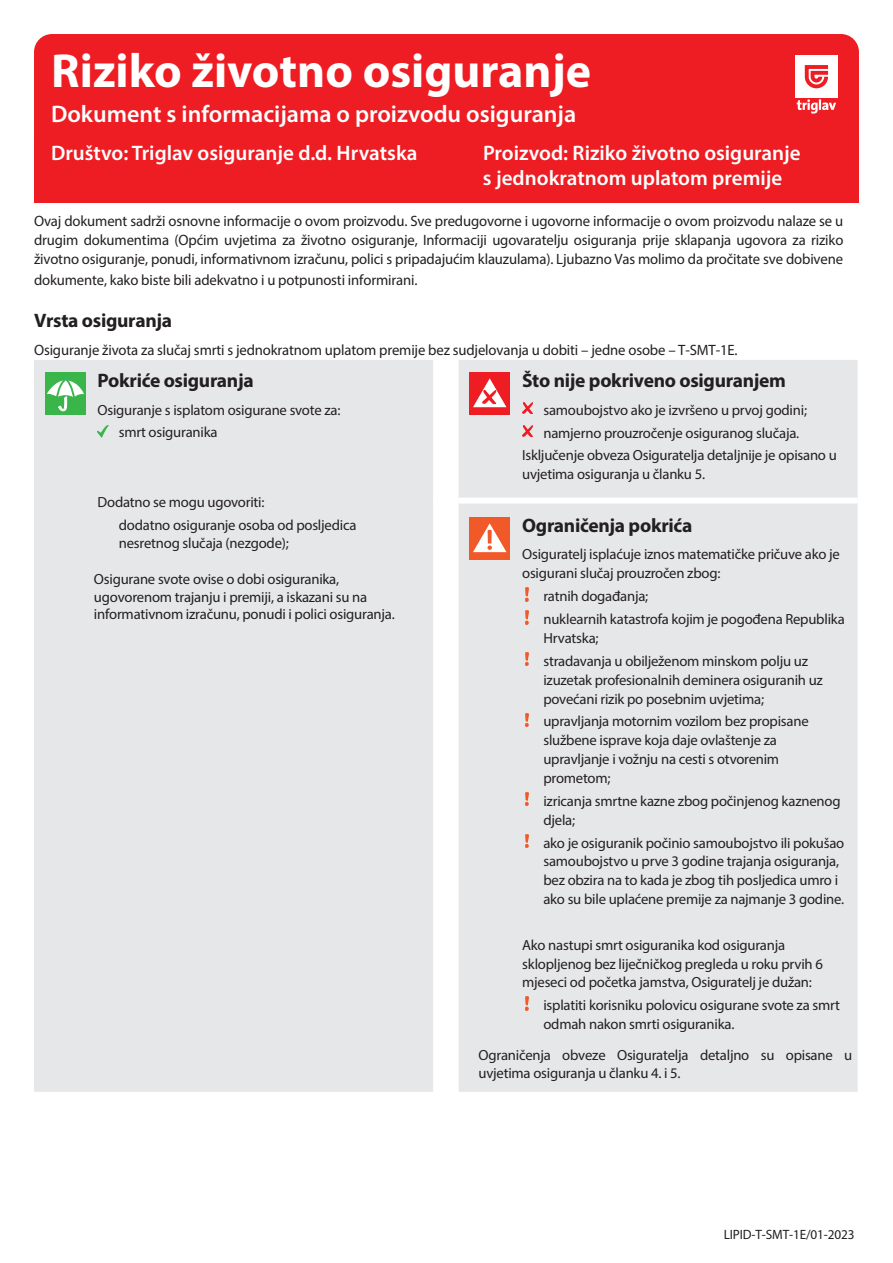
<style>
.page{position:relative;width:893px;height:1263px;background:#fff}
.page>*{position:absolute;margin:0;border:0;box-sizing:border-box;transform-origin:0 0}
.t1{font:700 48px "Myriad Pro";color:#fff}
.t2{font:600 24px "Myriad Pro";color:#fff}
.t3{font:600 21px/25.2px "Myriad Pro";color:#fff}
.t4{font:700 19.5px "Myriad Pro";letter-spacing:-.015em;color:#231f20}
.t5{font:15px/19.5px "Myriad Pro";letter-spacing:-.01em;color:#231f20;text-align:justify}
.t6{font:14.7px/18.8px "Myriad Pro";letter-spacing:-.015em;color:#231f20}
.t7{font:14.7px/17.7px "Myriad Pro";letter-spacing:-.015em;color:#221e1f}
.t8{font:13.5px "Myriad Pro";letter-spacing:-.01em;color:#231f20}
</style>
<div class="page">
<div style="left:34px;top:34px;width:825px;height:169px;background:#ee1d23;border-radius:18px"></div>
<div style="left:34px;top:360px;width:824px;height:732px;background:#e6e7e9"></div>
<div style="left:459px;top:498px;width:59px;height:6px;background:#fff"></div>
<div style="left:518px;top:498px;width:340px;height:6px;background:#fff"></div>
<div style="left:433px;top:498px;width:26px;height:6px;background:#fff"></div>
<div style="left:45px;top:373px;width:41px;height:42px;background:#3ab54a"></div>
<svg style="left:47px;top:376px;width:37px;height:35px"></svg>
<svg style="left:98px;top:426px;width:10px;height:11px"></svg>
<div style="left:469px;top:373px;width:41px;height:42px;background:#ee1d23"></div>
<svg style="left:473px;top:378px;width:33px;height:29px"></svg>
<svg style="left:522px;top:403px;width:11px;height:10px"></svg>
<svg style="left:522px;top:426px;width:11px;height:10px"></svg>
<div style="left:469px;top:518px;width:41px;height:42px;background:#f15929"></div>
<svg style="left:473px;top:523px;width:33px;height:29px"></svg>
<svg style="left:525px;top:588px;width:4px;height:13px"></svg>
<svg style="left:525px;top:611px;width:4px;height:13px"></svg>
<svg style="left:525px;top:653px;width:4px;height:13px"></svg>
<svg style="left:525px;top:713px;width:4px;height:13px"></svg>
<img style="left:525px;top:792px;width:4px;height:14px">
<svg style="left:525px;top:834px;width:4px;height:13px"></svg>
<svg style="left:525px;top:997px;width:4px;height:13px"></svg>
<svg style="left:797px;top:99px;width:39px;height:15px"></svg>
<div style="left:795px;top:55px;width:43px;height:43px;background:#fff"></div>
<svg style="left:805px;top:65px;width:23px;height:23px"></svg>
<h1 class="t1" style="left:51px;top:40px;width:541px">Riziko životno osiguranje</h1>
<h2 class="t2" style="left:51px;top:99px;width:527px">Dokument s informacijama o proizvodu osiguranja</h2>
<h3 class="t3" style="left:51px;top:140px;width:368px">Društvo: Triglav osiguranje d.d. Hrvatska</h3>
<h3 class="t3" style="left:483px;top:140px;width:319px">Proizvod: Riziko životno osiguranje s jednokratnom uplatom premije</h3>
<p class="t5" style="left:34px;top:211px;width:811px">Ovaj dokument sadrži osnovne informacije o ovom proizvodu. Sve predugovorne i ugovorne informacije o ovom proizvodu nalaze se u drugim dokumentima (Općim uvjetima za životno osiguranje, Informaciji ugovaratelju osiguranja prije sklapanja ugovora za riziko životno osiguranje, ponudi, informativnom izračunu, polici s pripadajućim klauzulama). Ljubazno Vas molimo da pročitate sve dobivene dokumente, kako biste bili adekvatno i u potpunosti informirani.</p>
<h3 class="t4" style="left:34px;top:308px;width:140px">Vrsta osiguranja</h3>
<p class="t5" style="left:34px;top:340px;width:705px">Osiguranje života za slučaj smrti s jednokratnom uplatom premije bez sudjelovanja u dobiti – jedne osobe – T-SMT-1E.</p>
<h3 class="t4" style="left:98px;top:368px;width:158px">Pokriće osiguranja</h3>
<p class="t6" style="left:119px;top:398px;width:223px;line-height:22.4px;text-indent:-21px">Osiguranje s isplatom osigurane svote za: smrt osiguranika</p>
<p class="t6" style="left:119px;top:490px;width:239px;line-height:23px;text-indent:-21px">Dodatno se mogu ugovoriti:<br>dodatno osiguranje osoba od posljedica</p>
<p class="t6" style="left:119px;top:534px;width:171px">nesretnog slučaja (nezgode);</p>
<p class="t7" style="left:94px;top:570px;width:302px">Osigurane svote ovise o dobi osiguranika, ugovorenom trajanju i premiji, a iskazani su na informativnom izračunu, ponudi i polici osiguranja.</p>
<h3 class="t4" style="left:522px;top:368px;width:265px">Što nije pokriveno osiguranjem</h3>
<p class="t6" style="left:543px;top:400px;width:265px">samoubojstvo ako je izvršeno u prvoj godini;</p>
<p class="t6" style="left:543px;top:423px;width:257px">namjerno prouzročenje osiguranog slučaja.</p>
<p class="t6" style="left:522px;top:445px;width:316px">Isključenje obveza Osiguratelja detaljnije je opisano u</p>
<p class="t6" style="left:522px;top:464px;width:184px">uvjetima osiguranja u članku 5.</p>
<h3 class="t4" style="left:522px;top:513px;width:172px">Ograničenja pokrića</h3>
<p class="t6" style="left:522px;top:545px;width:319px">Osiguratelj isplaćuje iznos matematičke pričuve ako je osigurani slučaj prouzročen zbog:</p>
<p class="t6" style="left:543px;top:585px;width:303px;line-height:23px">ratnih događanja;<br>nuklearnih katastrofa kojim je pogođena Republika</p>
<p class="t6" style="left:543px;top:626px;width:266px;line-height:23px">Hrvatska;<br>stradavanja u obilježenom minskom polju uz</p>
<p class="t6" style="left:543px;top:670px;width:281px">izuzetak profesionalnih deminera osiguranih uz povećani rizik po posebnim uvjetima;</p>
<p class="t6" style="left:543px;top:712px;width:267px">upravljanja motornim vozilom bez propisane službene isprave koja daje ovlaštenje za upravljanje i vožnju na cesti s otvorenim prometom;</p>
<p class="t6" style="left:543px;top:791px;width:299px">izricanja smrtne kazne zbog počinjenog kaznenog djela;</p>
<p class="t6" style="left:543px;top:833px;width:302px">ako je osiguranik počinio samoubojstvo ili pokušao samoubojstvo u prve 3 godine trajanja osiguranja, bez obzira na to kada je zbog tih posljedica umro i ako su bile uplaćene premije za najmanje 3 godine.</p>
<p class="t6" style="left:522px;top:935px;width:302px">Ako nastupi smrt osiguranika kod osiguranja sklopljenog bez liječničkog pregleda u roku prvih 6 mjeseci od početka jamstva, Osiguratelj je dužan:</p>
<p class="t6" style="left:543px;top:996px;width:298px">isplatiti korisniku polovicu osigurane svote za smrt odmah nakon smrti osiguranika.</p>
<p class="t6" style="left:478px;top:1046px;width:375px;line-height:17.7px">Ograničenja obveze Osiguratelja detaljno su opisane u uvjetima osiguranja u članku 4. i 5.</p>
<p class="t8" style="left:724px;top:1226px;width:132px">LIPID-T-SMT-1E/01-2023</p>
</div>
